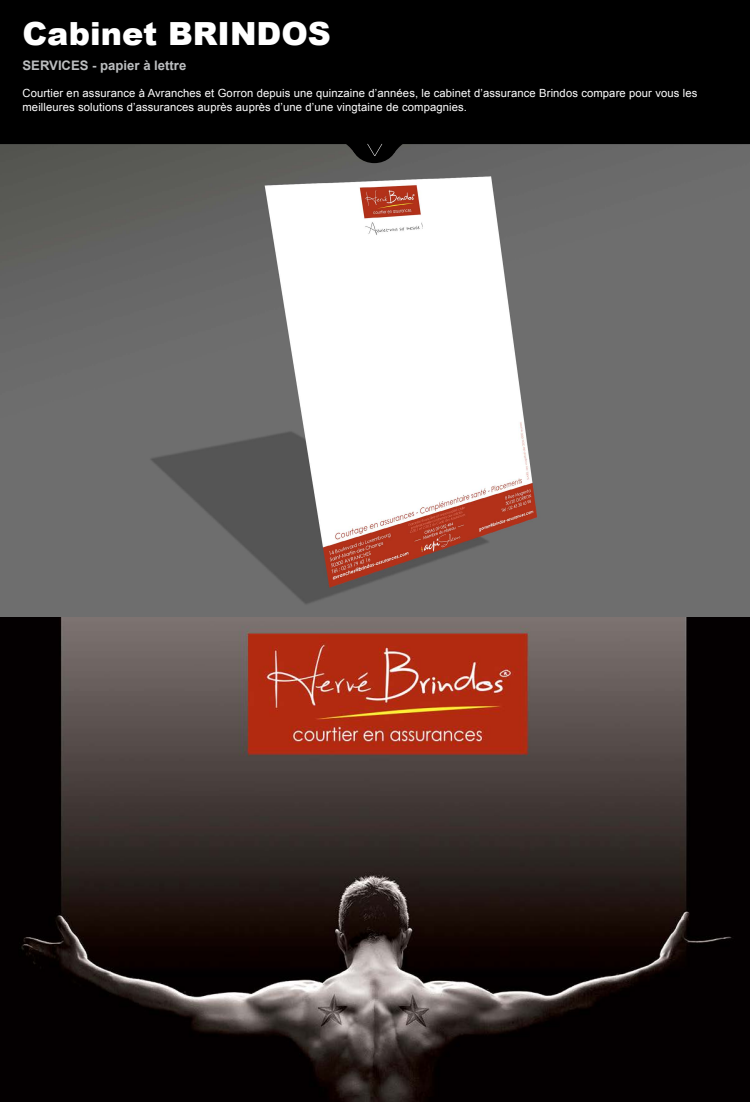
<style>
.page{position:relative;width:750px;height:1102px;background:#fff}
.page>*{position:absolute;margin:0;border:0;box-sizing:border-box;transform-origin:0 0}
.t1{font:900 31.88px "Arial";color:#fff}
.t2{font:700 13.12px "Arial";color:#bcbec0}
.t3{font:11.25px/13.5px "Arial";letter-spacing:.01em;color:#fff}
</style>
<div class="page">
<img style="left:0;top:144px;width:750px;height:957px">
<div style="left:0;top:0;width:750px;height:144px;background:#000"></div>
<div style="left:351px;top:123px;width:46px;height:40px;background:#000;border-radius:50%"></div>
<svg style="left:329px;top:143px;width:90px;height:14px"></svg>
<h1 class="t1" style="left:22px;top:10px;width:310px">Cabinet BRINDOS</h1>
<p class="t2" style="left:22px;top:57px;width:165px">SERVICES - papier à lettre</p>
<p class="t3" style="left:22px;top:87px;width:676px">Courtier en assurance à Avranches et Gorron depuis une quinzaine d’années, le cabinet d’assurance Brindos compare pour vous les meilleures solutions d’assurances auprès auprès d’une d’une vingtaine de compagnies.</p>
</div>
